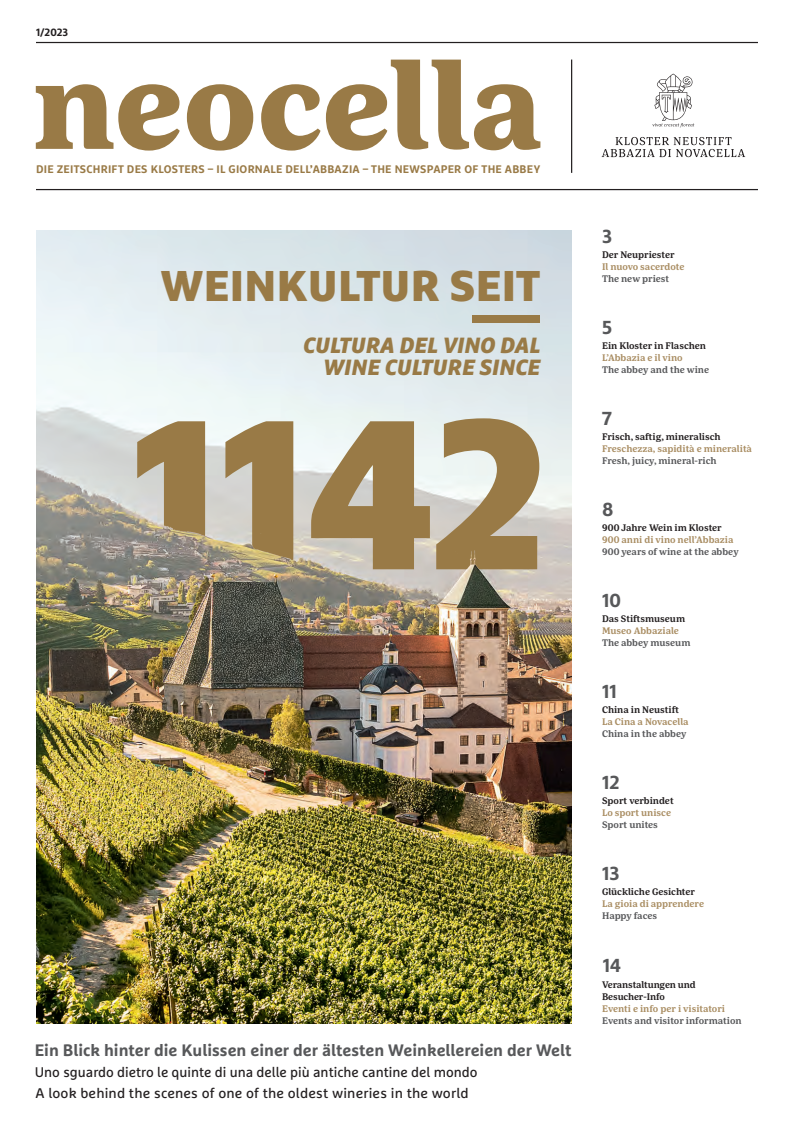
<style>
.page{position:relative;width:794px;height:1134px;background:#fff}
.page>*{position:absolute;margin:0;border:0;box-sizing:border-box;transform-origin:0 0}
.t1{font:900 212px "Marselis OT";color:#997a46}
.t2{font:900 123.3px "Marselis Serif OT";color:#997a46}
.t3{font:900 43px "Marselis OT";letter-spacing:.01em;color:#997a46}
.t4{font:italic 900 22px/22px "Marselis OT";letter-spacing:.01em;color:#997a46;text-align:right}
.t5{font:700 18.8px "Marselis OT";color:#57585a}
.t6{font:700 16.6px "Marselis OT";color:#57585a}
.t7{font:14px/21.1px "Marselis OT";color:#231f20}
.t8{font:700 11px "Marselis OT";letter-spacing:.02em;color:#997a46}
.t9{font:700 10.6px "Marselis OT";color:#231f20}
.t10{font:700 9.5px/12px "Marselis Serif OT";color:#231f20}
.t11{font:700 9.5px "Marselis Serif OT";color:#a98d62}
.t12{font:700 9.5px "Marselis Serif OT";color:#57585a}
</style>
<div class="page">
<img style="left:36px;top:230px;width:535px;height:793px">
<svg style="left:601px;top:137px;width:144px;height:20px"></svg>
<svg style="left:652px;top:74px;width:42px;height:53px"></svg>
<hr style="left:36px;top:189px;width:722px;height:1px;background:#231f20">
<hr style="left:36px;top:42px;width:722px;height:1px;background:#231f20">
<hr style="left:571px;top:60px;width:1px;height:113px;background:#231f20">
<img style="left:36px;top:237px;width:535px;height:643px">
<p class="t9" style="left:36px;top:25px;width:34px">1/2023</p>
<h2 class="t2" style="left:32px;top:28px;width:512px">neocella</h2>
<p class="t8" style="left:36px;top:162px;width:505px">DIE ZEITSCHRIFT DES KLOSTERS – IL GIORNALE DELL’ABBAZIA – THE NEWSPAPER OF THE ABBEY</p>
<h3 class="t3" style="left:161px;top:259px;width:381px">WEINKULTUR SEIT</h3>
<h3 class="t4" style="left:303px;top:334px;width:238px">CULTURA DEL VINO DAL<br>WINE CULTURE SINCE</h3>
<h1 class="t1" style="left:133px;top:359px;width:416px">1142</h1>
<h3 class="t6" style="left:35px;top:1039px;width:538px">Ein Blick hinter die Kulissen einer der ältesten Weinkellereien der Welt</h3>
<h3 class="t7" style="left:35px;top:1061px;width:444px">Uno sguardo dietro le quinte di una delle più antiche cantine del mondo<br>A look behind the scenes of one of the oldest wineries in the world</h3>
<h3 class="t5" style="left:602px;top:225px;width:12px">3</h3>
<p class="t10" style="left:602px;top:249px;width:74px">Der Neupriester</p>
<p class="t11" style="left:602px;top:261px;width:84px">Il nuovo sacerdote</p>
<p class="t12" style="left:602px;top:273px;width:69px">The new priest</p>
<h3 class="t5" style="left:602px;top:316px;width:12px">5</h3>
<p class="t10" style="left:602px;top:340px;width:105px">Ein Kloster in Flaschen</p>
<p class="t11" style="left:602px;top:352px;width:82px">L’Abbazia e il vino</p>
<p class="t12" style="left:602px;top:364px;width:108px">The abbey and the wine</p>
<h3 class="t5" style="left:602px;top:407px;width:11px">7</h3>
<p class="t10" style="left:602px;top:431px;width:120px">Frisch, saftig, mineralisch</p>
<p class="t11" style="left:602px;top:443px;width:151px">Freschezza, sapidità e mineralità</p>
<p class="t12" style="left:602px;top:455px;width:116px">Fresh, juicy, mineral-rich</p>
<h3 class="t5" style="left:602px;top:498px;width:13px">8</h3>
<p class="t10" style="left:602px;top:522px;width:121px">900 Jahre Wein im Kloster</p>
<p class="t11" style="left:602px;top:534px;width:133px">900 anni di vino nell’Abbazia</p>
<p class="t12" style="left:602px;top:546px;width:138px">900 years of wine at the abbey</p>
<h3 class="t5" style="left:602px;top:589px;width:20px">10</h3>
<p class="t10" style="left:602px;top:613px;width:85px">Das Stiftsmuseum</p>
<p class="t11" style="left:602px;top:625px;width:78px">Museo Abbaziale</p>
<p class="t12" style="left:602px;top:637px;width:90px">The abbey museum</p>
<h3 class="t5" style="left:602px;top:680px;width:16px">11</h3>
<p class="t10" style="left:602px;top:704px;width:78px">China in Neustift</p>
<p class="t11" style="left:602px;top:716px;width:88px">La Cina a Novacella</p>
<p class="t12" style="left:602px;top:728px;width:86px">China in the abbey</p>
<h3 class="t5" style="left:602px;top:771px;width:19px">12</h3>
<p class="t10" style="left:602px;top:795px;width:73px">Sport verbindet</p>
<p class="t11" style="left:602px;top:807px;width:70px">Lo sport unisce</p>
<p class="t12" style="left:602px;top:819px;width:57px">Sport unites</p>
<h3 class="t5" style="left:602px;top:862px;width:19px">13</h3>
<p class="t10" style="left:602px;top:886px;width:94px">Glückliche Gesichter</p>
<p class="t11" style="left:602px;top:898px;width:103px">La gioia di apprendere</p>
<p class="t12" style="left:602px;top:910px;width:57px">Happy faces</p>
<h3 class="t5" style="left:603px;top:953px;width:20px">14</h3>
<p class="t10" style="left:602px;top:978px;width:95px">Veranstaltungen und<br>Besucher-Info</p>
<p class="t11" style="left:602px;top:1002px;width:124px">Eventi e info per i visitatori</p>
<p class="t12" style="left:602px;top:1014px;width:141px">Events and visitor information</p>
</div>
